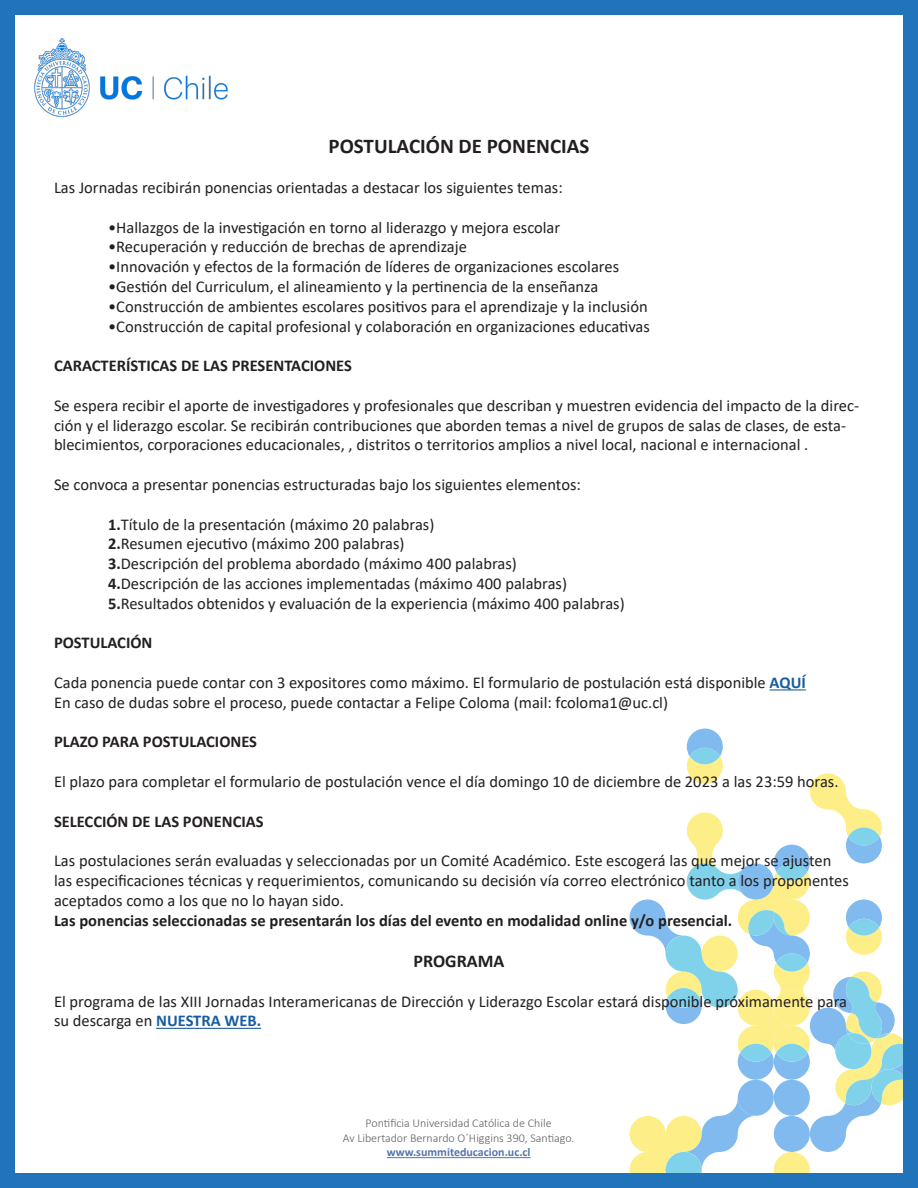
<style>
.page{position:relative;width:918px;height:1188px;background:#fff}
.page>*{position:absolute;margin:0;border:0;box-sizing:border-box;transform-origin:0 0}
.t1{font:700 21px "Calibri";color:#231f20}
.t2{font:700 18px "Calibri";color:#231f20}
.t3{font:16.5px/19.8px "Calibri";color:#231f20}
.t4{font:700 16.5px "Calibri";color:#231f20}
.t5{font:300 12px "Calibri";color:#5f5f62}
.t6{font:700 12px "Calibri";color:#5376af}
.s1{font-weight:700}
.s2{font-weight:700;color:#175d9e}
</style>
<div class="page">
<svg style="left:630px;top:729px;width:272px;height:443px"></svg>
<svg style="left:848px;top:827px;width:32px;height:18px"></svg>
<div style="left:0;top:0;width:918px;height:1188px;border:15px solid #2173ba"></div>
<hr style="left:770px;top:689px;width:36px;height:1px;background:#175d9e">
<hr style="left:156px;top:1028px;width:105px;height:1px;background:#175d9e">
<img style="left:34px;top:38px;width:193px;height:79px">
<hr style="left:387px;top:1157px;width:144px;height:1px;background:#5376af">
<p class="t1" style="left:329px;top:132px;width:262px">POSTULACIÓN DE PONENCIAS</p>
<p class="t3" style="left:54px;top:177px;width:510px">Las Jornadas recibirán ponencias orientadas a destacar los siguientes temas:</p>
<p class="t3" style="left:108px;top:217px;width:454px">•Hallazgos de la investigación en torno al liderazgo y mejora escolar</p>
<p class="t3" style="left:108px;top:237px;width:361px">•Recuperación y reducción de brechas de aprendizaje</p>
<p class="t3" style="left:108px;top:256px;width:513px">•Innovación y efectos de la formación de líderes de organizaciones escolares</p>
<p class="t3" style="left:108px;top:276px;width:492px">•Gestión del Curriculum, el alineamiento y la pertinencia de la enseñanza</p>
<p class="t3" style="left:108px;top:296px;width:541px">•Construcción de ambientes escolares positivos para el aprendizaje y la inclusión</p>
<p class="t3" style="left:108px;top:316px;width:543px">•Construcción de capital profesional y colaboración en organizaciones educativas</p>
<p class="t4" style="left:54px;top:354px;width:299px">CARACTERÍSTICAS DE LAS PRESENTACIONES</p>
<p class="t3" style="left:54px;top:395px;width:807px">Se espera recibir el aporte de investigadores y profesionales que describan y muestren evidencia del impacto de la direc&shy;ción y el liderazgo escolar. Se recibirán contribuciones que aborden temas a nivel de grupos de salas de clases, de esta&shy;blecimientos, corporaciones educacionales, , distritos o territorios amplios a nivel local, nacional e internacional .</p>
<p class="t3" style="left:54px;top:474px;width:528px">Se convoca a presentar ponencias estructuradas bajo los siguientes elementos:</p>
<p class="t3" style="left:108px;top:514px;width:328px"><span class="s1">1.</span>Título de la presentación (máximo 20 palabras)</p>
<p class="t3" style="left:108px;top:534px;width:298px"><span class="s1">2.</span>Resumen ejecutivo (máximo 200 palabras)</p>
<p class="t3" style="left:108px;top:553px;width:410px"><span class="s1">3.</span>Descripción del problema abordado (máximo 400 palabras)</p>
<p class="t3" style="left:108px;top:573px;width:461px"><span class="s1">4.</span>Descripción de las acciones implementadas (máximo 400 palabras)</p>
<p class="t3" style="left:108px;top:593px;width:518px"><span class="s1">5.</span>Resultados obtenidos y evaluación de la experiencia (máximo 400 palabras)</p>
<p class="t4" style="left:54px;top:631px;width:100px">POSTULACIÓN</p>
<p class="t3" style="left:54px;top:672px;width:753px">Cada ponencia puede contar con 3 expositores como máximo. El formulario de postulación está disponible <span class="s2">AQUÍ</span></p>
<p class="t3" style="left:54px;top:692px;width:616px">En caso de dudas sobre el proceso, puede contactar a Felipe Coloma (mail: fcoloma1@uc.cl)</p>
<p class="t4" style="left:54px;top:730px;width:205px">PLAZO PARA POSTULACIONES</p>
<p class="t3" style="left:54px;top:771px;width:786px">El plazo para completar el formulario de postulación vence el día domingo 10 de diciembre de 2023 a las 23:59 horas.</p>
<p class="t4" style="left:54px;top:810px;width:211px">SELECCIÓN DE LAS PONENCIAS</p>
<p class="t3" style="left:54px;top:850px;width:796px">Las postulaciones serán evaluadas y seleccionadas por un Comité Académico. Este escogerá las que mejor se ajusten las especificaciones técnicas y requerimientos, comunicando su decisión vía correo electrónico tanto a los proponentes aceptados como a los que no lo hayan sido.</p>
<p class="t4" style="left:54px;top:909px;width:680px">Las ponencias seleccionadas se presentarán los días del evento en modalidad online y/o presencial.</p>
<p class="t2" style="left:414px;top:948px;width:92px">PROGRAMA</p>
<p class="t3" style="left:54px;top:991px;width:795px">El programa de las XIII Jornadas Interamericanas de Dirección y Liderazgo Escolar estará disponible próximamente para su descarga en <span class="s2">NUESTRA WEB.</span></p>
<p class="t5" style="left:366px;top:1116px;width:188px">Pontificia Universidad Católica de Chile</p>
<p class="t5" style="left:343px;top:1130px;width:233px">Av Libertador Bernardo O´Higgins 390, Santiago.</p>
<p class="t6" style="left:387px;top:1144px;width:145px">www.summiteducacion.uc.cl</p>
</div>
